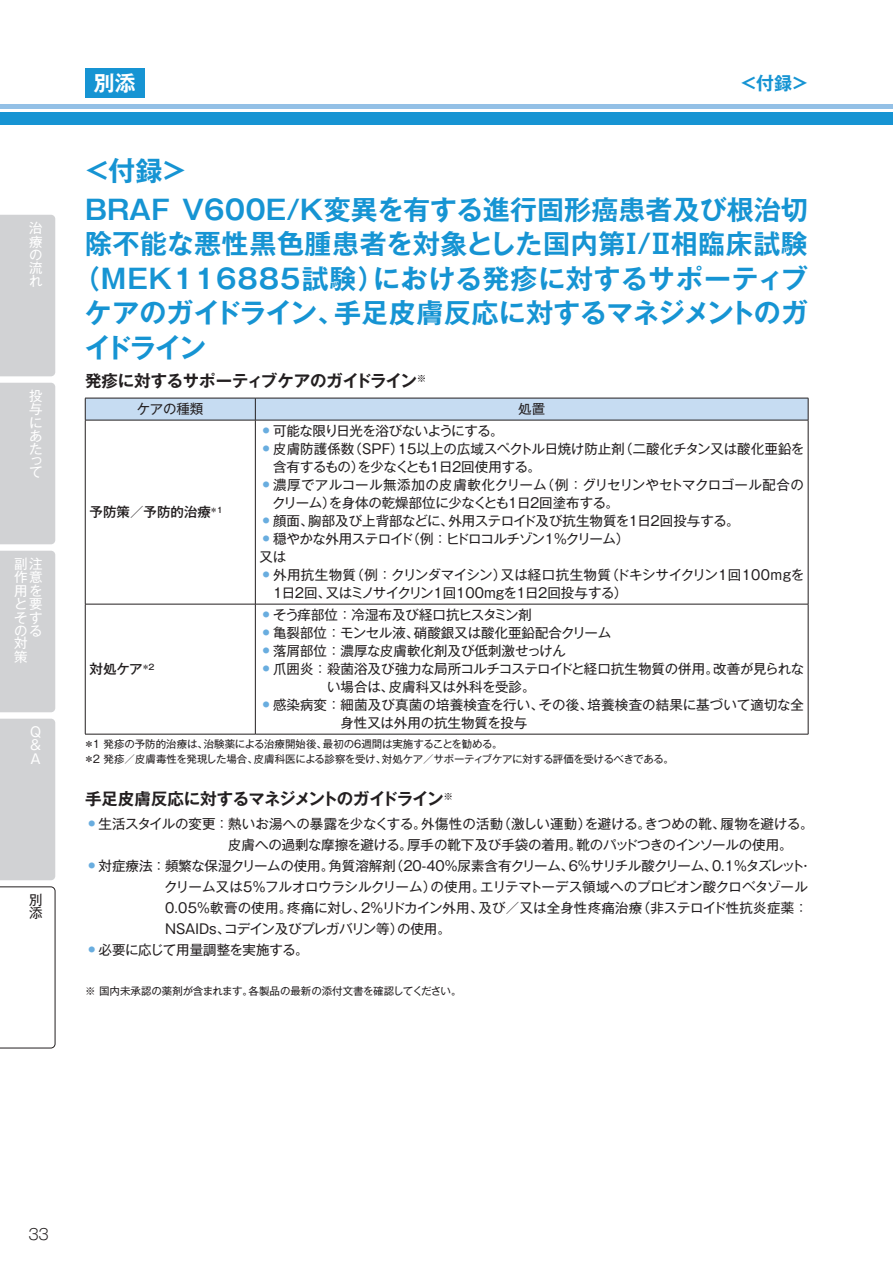
<style>
.page{position:relative;width:893px;height:1263px;background:#fff}
.page>*{position:absolute;margin:0;border:0;box-sizing:border-box;transform-origin:0 0}
.t1{font:700 27px/38.7px "Gothic MB101 Pro De";letter-spacing:.005em;color:#1694d3}
.t2{font:700 27px "Gothic MB101 Pro De";letter-spacing:.035em;color:#1694d3}
.t3{font:700 21px "Gothic MB101 Pro De";color:#fff}
.t4{font:700 18px "Gothic MB101 Pro De";color:#1694d3}
.t5{font:700 16.5px "Gothic MB101 Pro De";letter-spacing:-.03em;color:#231f20}
.t6{font:700 16.5px "Gothic MB101 Pro De";letter-spacing:-.01em;color:#231f20}
.t7{font:300 15px "Gothic MB101 Pro";color:#231f20}
.t8{font:13.5px/18px "Gothic MB101 Pro";letter-spacing:-.01em;color:#231f20}
.t9{font:13.5px/18px "Gothic MB101 Pro";letter-spacing:-.045em;color:#231f20}
.t10{font:13.5px/13.4px "Gothic MB101 Pro";color:#fff;text-align:justify}
.t11{font:13.5px "Gothic MB101 Pro";letter-spacing:-.035em;color:#231f20}
.t12{font:500 13.5px "Gothic MB101 Pro";color:#231f20}
.t13{font:10.5px/15px "Gothic MB101 Pro";letter-spacing:-.02em;color:#231f20}
</style>
<div class="page">
<div style="left:0;top:112px;width:893px;height:12px;background:#1694d3"></div>
<hr style="left:0;top:104px;width:893px;height:4px;background:#93c0e6">
<div style="left:0;top:215px;width:55px;height:161px;background:#d1d2d4"></div>
<div style="left:0;top:719px;width:55px;height:161px;background:#d1d2d4"></div>
<div style="left:0;top:551px;width:55px;height:161px;background:#d1d2d4"></div>
<div style="left:0;top:383px;width:55px;height:161px;background:#d1d2d4"></div>
<svg style="left:0;top:886px;width:55px;height:162px"></svg>
<div style="left:85px;top:68px;width:60px;height:30px;background:#1694d3"></div>
<svg style="left:85px;top:398px;width:724px;height:22px;background:#bed2e7"></svg>
<hr style="left:85px;top:420px;width:170px;height:1px;background:#231f20">
<hr style="left:85px;top:420px;width:1px;height:184px;background:#231f20">
<hr style="left:255px;top:420px;width:553px;height:1px;background:#231f20">
<hr style="left:255px;top:420px;width:1px;height:184px;background:#231f20">
<hr style="left:808px;top:420px;width:1px;height:184px;background:#231f20">
<hr style="left:85px;top:604px;width:170px;height:1px;background:#231f20">
<hr style="left:85px;top:604px;width:1px;height:130px;background:#231f20">
<hr style="left:255px;top:604px;width:553px;height:1px;background:#231f20">
<hr style="left:255px;top:604px;width:1px;height:130px;background:#231f20">
<hr style="left:808px;top:604px;width:1px;height:130px;background:#231f20">
<hr style="left:85px;top:734px;width:170px;height:1px;background:#231f20">
<hr style="left:255px;top:734px;width:553px;height:1px;background:#231f20">
<p class="t10" style="left:29px;top:219px;width:15px">治療の流れ</p>
<p class="t10" style="left:29px;top:387px;width:15px">投与にあた</p>
<p class="t10" style="left:29px;top:453px;width:14px;line-height:11.4px">って</p>
<p class="t10" style="left:14px;top:555px;width:29px;text-align:left">副注作意用をと要そすのる対策</p>
<p class="t10" style="left:30px;top:723px;width:12px">Q &amp; A</p>
<p class="t8" style="left:29px;top:891px;width:15px;line-height:13.5px">別添</p>
<h2 class="t3" style="left:94px;top:65px;width:43px">別添</h2>
<h3 class="t4" style="left:739px;top:69px;width:71px">＜付録＞</h3>
<h1 class="t1" style="left:83px;top:148px;width:726px">＜付録＞<br>BRAF V600E/K変異を有する進行固形癌患者及び根治切</h1>
<h1 class="t1" style="left:85px;top:221px;width:724px">除不能な悪性黒色腫患者を対象とした国内第Ⅰ/Ⅱ相臨床試験</h1>
<h1 class="t2" style="left:73px;top:256px;width:736px">（MEK116885試験）における発疹に対するサポーティブ</h1>
<h1 class="t1" style="left:85px;top:290px;width:724px">ケアのガイドライン、手足皮膚反応に対するマネジメントのガ</h1>
<h1 class="t1" style="left:85px;top:325px;width:123px">イドライン</h1>
<p class="t6" style="left:85px;top:367px;width:343px">発疹に対するサポーティブケアのガイドライン<sup>※</sup></p>
<p class="t8" style="left:137px;top:398px;width:68px">ケアの種類</p>
<p class="t8" style="left:518px;top:398px;width:28px">処置</p>
<p class="t12" style="left:90px;top:501px;width:135px">予防策／予防的治療<sup>＊1</sup></p>
<p class="t11" style="left:263px;top:420px;width:242px"><sup>●</sup> 可能な限り日光を浴びないようにする。</p>
<p class="t8" style="left:273px;top:438px;width:533px;text-indent:-10px"><sup>●</sup> 皮膚防護係数（SPF）15以上の広域スペクトル日焼け防止剤（二酸化チタン又は酸化亜鉛を含有するもの）を少なくとも1日2回使用する。</p>
<p class="t8" style="left:272px;top:474px;width:533px;text-indent:-9px"><sup>●</sup> 濃厚でアルコール無添加の皮膚軟化クリーム（例：グリセリンやセトマクロゴール配合のクリーム）を身体の乾燥部位に少なくとも1日2回塗布する。</p>
<p class="t8" style="left:263px;top:510px;width:478px"><sup>●</sup> 顔面、胸部及び上背部などに、外用ステロイド及び抗生物質を1日2回投与する。</p>
<p class="t9" style="left:260px;top:528px;width:371px"><sup>●</sup> 穏やかな外用ステロイド（例：ヒドロコルチゾン1%クリーム）又は</p>
<p class="t8" style="left:273px;top:564px;width:533px;text-indent:-10px"><sup>●</sup> 外用抗生物質（例：クリンダマイシン）又は経口抗生物質（ドキシサイクリン1回100mgを<br>1日2回、又はミノサイクリン1回100mgを1日2回投与する）</p>
<p class="t8" style="left:263px;top:604px;width:270px"><sup>●</sup> そう痒部位：冷湿布及び経口抗ヒスタミン剤</p>
<p class="t8" style="left:263px;top:622px;width:350px"><sup>●</sup> 亀裂部位：モンセル液、硝酸銀又は酸化亜鉛配合クリーム</p>
<p class="t8" style="left:263px;top:640px;width:305px"><sup>●</sup> 落屑部位：濃厚な皮膚軟化剤及び低刺激せっけん</p>
<p class="t8" style="left:327px;top:658px;width:479px;text-indent:-64px"><sup>●</sup> 爪囲炎：殺菌浴及び強力な局所コルチコステロイドと経口抗生物質の併用。改善が見られない場合は、皮膚科又は外科を受診。</p>
<p class="t8" style="left:340px;top:694px;width:465px;text-indent:-77px"><sup>●</sup> 感染病変：細菌及び真菌の培養検査を行い、その後、培養検査の結果に基づいて適切な全身性又は外用の抗生物質を投与</p>
<p class="t13" style="left:84px;top:735px;width:592px">＊1 発疹の予防的治療は、治験薬による治療開始後、最初の6週間は実施することを勧める。<br>＊2 発疹／皮膚毒性を発現した場合、皮膚科医による診察を受け、対処ケア／サポーティブケアに対する評価を受けるべきである。</p>
<p class="t5" style="left:85px;top:785px;width:369px">手足皮膚反応に対するマネジメントのガイドライン<sup>※</sup></p>
<p class="t8" style="left:228px;top:812px;width:587px;line-height:21px;text-indent:-140px"><sup>●</sup> 生活スタイルの変更：熱いお湯への暴露を少なくする。外傷性の活動（激しい運動）を避ける。きつめの靴、履物を避ける。皮膚への過剰な摩擦を避ける。厚手の靴下及び手袋の着用。靴のパッドつきのインソールの使用。</p>
<p class="t8" style="left:164px;top:854px;width:650px;line-height:21px;text-indent:-76px"><sup>●</sup> 対症療法：頻繁な保湿クリームの使用。角質溶解剤（20-40%尿素含有クリーム、6%サリチル酸クリーム、0.1%タズレット・クリーム又は5%フルオロウラシルクリーム）の使用。エリテマトーデス領域へのプロピオン酸クロベタゾール0.05%軟膏の使用。疼痛に対し、2%リドカイン外用、及び／又は全身性疼痛治療（非ステロイド性抗炎症薬：NSAIDs、コデイン及びプレガバリン等）の使用。</p>
<p class="t8" style="left:88px;top:939px;width:222px"><sup>●</sup> 必要に応じて用量調整を実施する。</p>
<p class="t13" style="left:85px;top:982px;width:378px">※ 国内未承認の薬剤が含まれます。各製品の最新の添付文書を確認してください。</p>
<p class="t12" style="left:90px;top:658px;width:66px">対処ケア<sup>＊2</sup></p>
<p class="t7" style="left:28px;top:1222px;width:22px">33</p>
</div>
